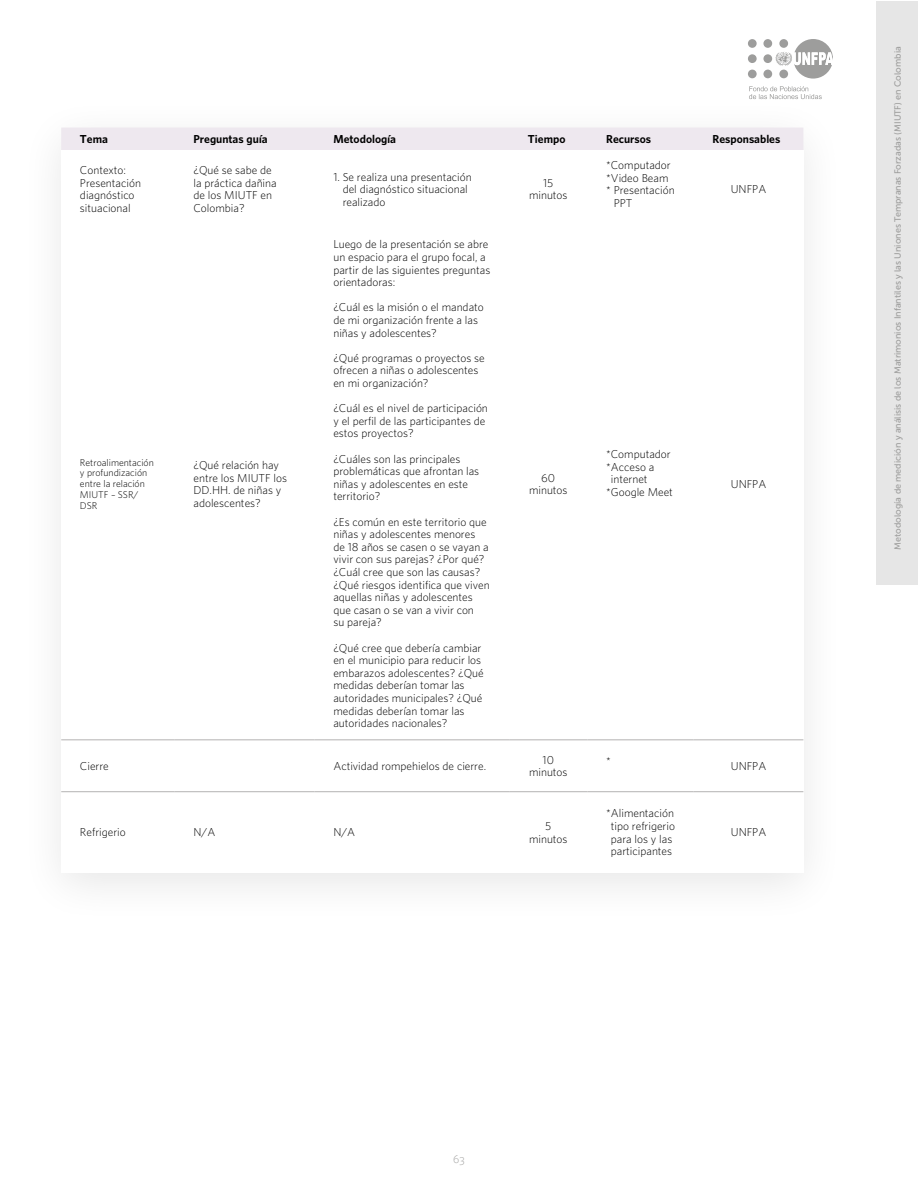
<style>
.page{position:relative;width:918px;height:1188px;background:#fff}
.page>*{position:absolute;margin:0;border:0;box-sizing:border-box;transform-origin:0 0}
.t1{font:300 10.5px/12.6px "UNFPA";color:#000}
.t2{font:700 10.5px "UNFPA";color:#000}
.t3{font:10.5px "UNFPA Light SC";color:#9d9d9c}
.t4{font:9px "Museo Sans 500";color:#9d9d9c}
.t5{font:300 9px/10.8px "UNFPA";color:#000}
</style>
<div class="page">
<div style="left:877px;top:1px;width:41px;height:584px;background:#e6e6e6"></div>
<svg style="left:749px;top:86px;width:66px;height:9px"></svg>
<div style="left:748px;top:39px;width:9px;height:9px;background:#9d9d9c;border-radius:50%"></div>
<div style="left:763px;top:39px;width:9px;height:9px;background:#9d9d9c;border-radius:50%"></div>
<div style="left:748px;top:70px;width:9px;height:8px;background:#9d9d9c;border-radius:50%"></div>
<div style="left:763px;top:70px;width:9px;height:8px;background:#9d9d9c;border-radius:50%"></div>
<div style="left:748px;top:54px;width:9px;height:9px;background:#9d9d9c;border-radius:50%"></div>
<div style="left:763px;top:54px;width:9px;height:9px;background:#9d9d9c;border-radius:50%"></div>
<svg style="left:776px;top:39px;width:57px;height:40px"></svg>
<div style="left:61px;top:128px;width:742px;height:22px;background:#eee8ef"></div>
<hr style="left:61px;top:791px;width:114px;height:1px;background:#b3b2b2">
<hr style="left:175px;top:791px;width:140px;height:1px;background:#b3b2b2">
<hr style="left:315px;top:791px;width:194px;height:1px;background:#b3b2b2">
<hr style="left:509px;top:791px;width:78px;height:1px;background:#b3b2b2">
<hr style="left:587px;top:791px;width:107px;height:1px;background:#b3b2b2">
<hr style="left:694px;top:791px;width:109px;height:1px;background:#b3b2b2">
<hr style="left:61px;top:740px;width:114px;height:1px;background:#b3b2b2">
<hr style="left:175px;top:740px;width:140px;height:1px;background:#b3b2b2">
<hr style="left:315px;top:740px;width:194px;height:1px;background:#b3b2b2">
<hr style="left:509px;top:740px;width:78px;height:1px;background:#b3b2b2">
<hr style="left:587px;top:740px;width:107px;height:1px;background:#b3b2b2">
<hr style="left:694px;top:740px;width:109px;height:1px;background:#b3b2b2">
<p class="t2" style="left:80px;top:132px;width:30px">Tema</p>
<p class="t2" style="left:194px;top:132px;width:76px">Preguntas guía</p>
<p class="t2" style="left:333px;top:132px;width:64px">Metodología</p>
<p class="t2" style="left:528px;top:132px;width:39px">Tiempo</p>
<p class="t2" style="left:606px;top:132px;width:47px">Recursos</p>
<p class="t2" style="left:712px;top:132px;width:69px">Responsables</p>
<p class="t1" style="left:80px;top:165px;width:62px">Contexto:<br>Presentación diagnóstico situacional</p>
<p class="t1" style="left:194px;top:165px;width:85px">¿Qué se sabe de la práctica dañina de los MIUTF en<br>Colombia?</p>
<p class="t1" style="left:343px;top:171px;width:131px;text-indent:-9px">1. Se realiza una presentación del diagnóstico situacional realizado</p>
<p class="t1" style="left:529px;top:177px;width:40px;text-align:center">15 minutos</p>
<p class="t1" style="left:606px;top:159px;width:66px">*Computador</p>
<p class="t1" style="left:606px;top:172px;width:64px">*Video Beam</p>
<p class="t1" style="left:606px;top:184px;width:70px">* Presentación</p>
<p class="t1" style="left:614px;top:197px;width:20px">PPT</p>
<p class="t1" style="left:731px;top:183px;width:37px">UNFPA</p>
<p class="t5" style="left:80px;top:457px;width:75px">Retroalimentación y profundización entre la relación<br>MIUTF – SSR/<br>DSR</p>
<p class="t1" style="left:194px;top:459px;width:95px">¿Qué relación hay entre los MIUTF los<br>DD.HH. de niñas y adolescentes?</p>
<p class="t1" style="left:333px;top:239px;width:158px">Luego de la presentación se abre un espacio para el grupo focal, a partir de las siguientes preguntas orientadoras:</p>
<p class="t1" style="left:333px;top:302px;width:152px">¿Cuál es la misión o el mandato de mi organización frente a las niñas y adolescentes?</p>
<p class="t1" style="left:333px;top:352px;width:153px">¿Qué programas o proyectos se ofrecen a niñas o adolescentes en mi organización?</p>
<p class="t1" style="left:333px;top:403px;width:156px">¿Cuál es el nivel de participación y el perfil de las participantes de estos proyectos?</p>
<p class="t1" style="left:333px;top:453px;width:147px">¿Cuáles son las principales problemáticas que afrontan las niñas y adolescentes en este territorio?</p>
<p class="t1" style="left:333px;top:516px;width:158px">¿Es común en este territorio que niñas y adolescentes menores<br>de 18 años se casen o se vayan a vivir con sus parejas? ¿Por qué? ¿Cuál cree que son las causas? ¿Qué riesgos identifica que viven aquellas niñas y adolescentes que casan o se van a vivir con<br>su pareja?</p>
<p class="t1" style="left:333px;top:642px;width:152px">¿Qué cree que debería cambiar en el municipio para reducir los embarazos adolescentes? ¿Qué medidas deberían tomar las autoridades municipales? ¿Qué medidas deberían tomar las autoridades nacionales?</p>
<p class="t1" style="left:529px;top:472px;width:40px;text-align:center">60 minutos</p>
<p class="t1" style="left:606px;top:448px;width:66px">*Computador</p>
<p class="t1" style="left:606px;top:461px;width:50px">*Acceso a</p>
<p class="t1" style="left:611px;top:474px;width:38px">internet</p>
<p class="t1" style="left:606px;top:486px;width:68px">*Google Meet</p>
<p class="t1" style="left:80px;top:760px;width:30px">Cierre</p>
<p class="t1" style="left:333px;top:760px;width:154px">Actividad rompehielos de cierre.</p>
<p class="t1" style="left:529px;top:754px;width:40px;text-align:center">10 minutos</p>
<p class="t1" style="left:606px;top:755px;width:6px">*</p>
<p class="t1" style="left:80px;top:827px;width:47px">Refrigerio</p>
<p class="t1" style="left:194px;top:827px;width:23px">N/A</p>
<p class="t1" style="left:333px;top:827px;width:23px">N/A</p>
<p class="t1" style="left:529px;top:820px;width:40px;text-align:center">5 minutos</p>
<p class="t1" style="left:606px;top:808px;width:70px;text-align:center">*Alimentación tipo refrigerio para los y las participantes</p>
<p class="t1" style="left:731px;top:478px;width:37px">UNFPA</p>
<p class="t1" style="left:731px;top:760px;width:37px">UNFPA</p>
<p class="t1" style="left:731px;top:827px;width:37px">UNFPA</p>
<p class="t4" style="left:893px;top:550px;width:505px;rotate:-90deg">Metodología de medición y análisis de los Matrimonios Infantiles y las Uniones Tempranas Forzadas (MIUTF) en Colombia</p>
<p class="t3" style="left:453px;top:1153px;width:13px">63</p>
</div>
